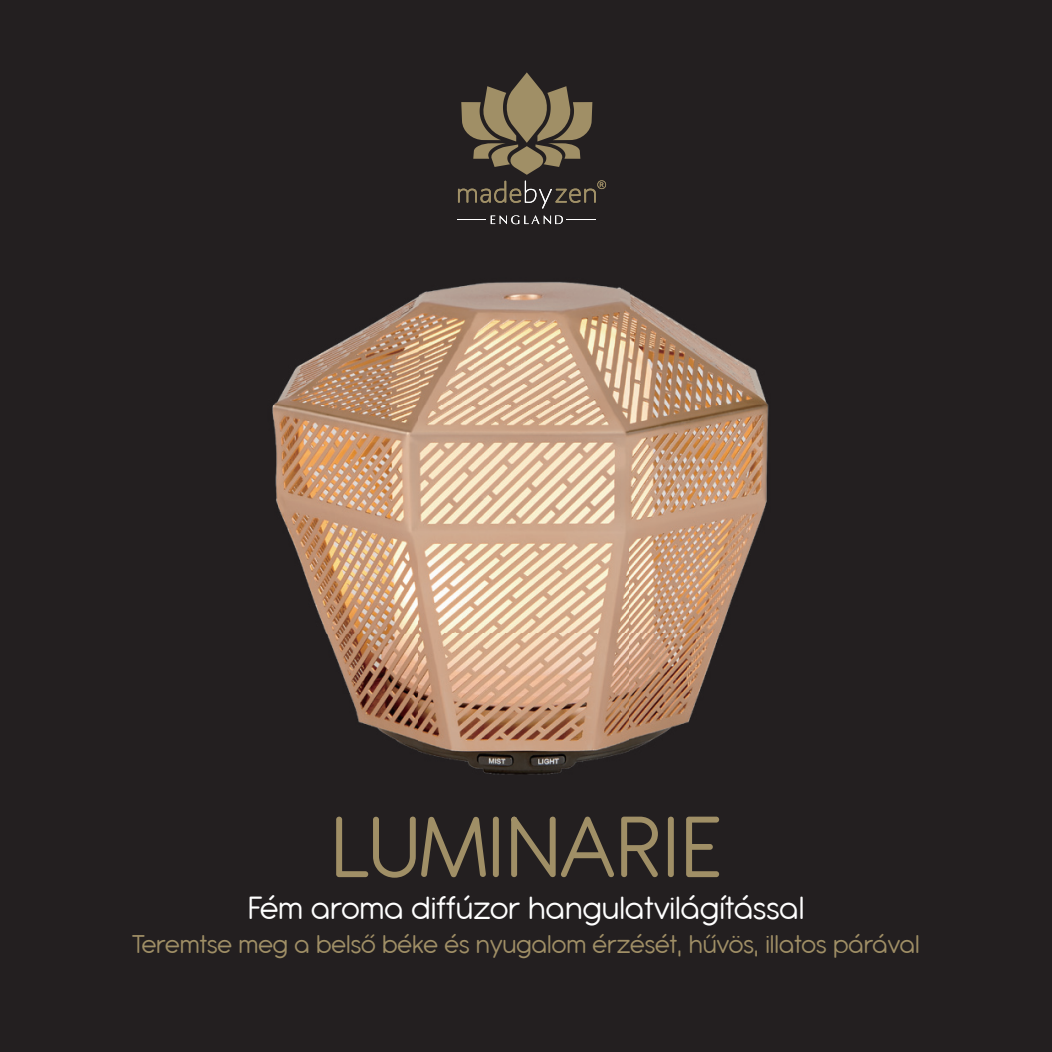
<style>
.page{position:relative;width:1052px;height:1052px;background:#231f20}
.page>*{position:absolute;margin:0;border:0;box-sizing:border-box;transform-origin:0 0}
.t1{font:94.5px "Antipasto Pro";color:#a08f66}
.t2{font:35px "Antipasto Pro";color:#fff}
.t3{font:28px "Antipasto Pro";color:#a08f66}
</style>
<div class="page">
<img style="left:272px;top:184px;width:497px;height:591px">
<svg style="left:491px;top:215px;width:105px;height:9px"></svg>
<svg style="left:458px;top:219px;width:27px;height:1px"></svg>
<svg style="left:458px;top:72px;width:148px;height:136px"></svg>
<h1 class="t1" style="left:330px;top:795px;width:393px">LUMINARIE</h1>
<p class="t2" style="left:247px;top:888px;width:558px">Fém aroma diffúzor hangulatvilágítással</p>
<p class="t3" style="left:132px;top:928px;width:789px">Teremtse meg a belső béke és nyugalom érzését, hűvös, illatos párával</p>
</div>
